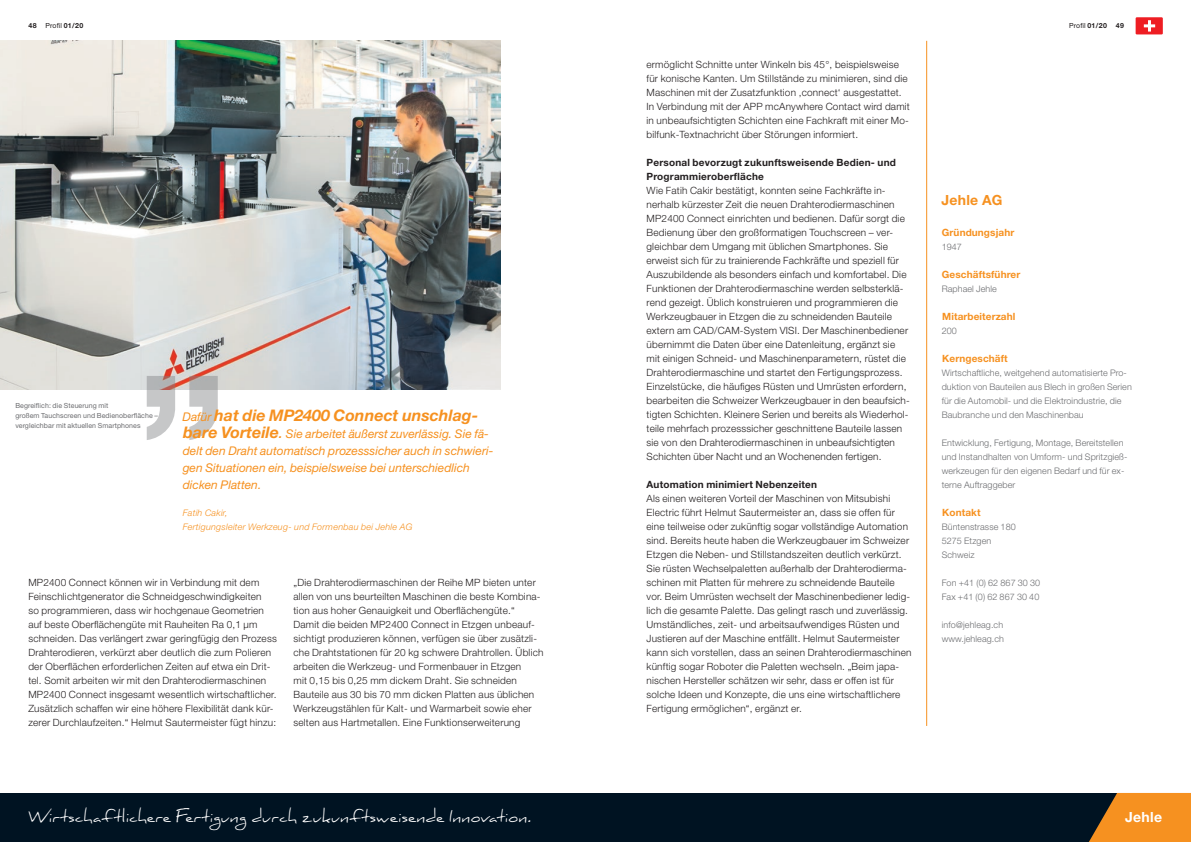
<style>
.page{position:relative;width:1191px;height:842px;background:#fff}
.page>*{position:absolute;margin:0;border:0;box-sizing:border-box;transform-origin:0 0}
.EMO-Zeile{font:24px "Daniel Extended";letter-spacing:.01em;color:#fff}
.t1{font:italic 700 16px "Helvetica Neue";color:#f69120}
.Firmenname_Footer{font:700 14px "Helvetica Neue";letter-spacing:.02em;color:#f69120}
.Firmenname_Footer-2{font:700 14px "Helvetica Neue";letter-spacing:.02em;color:#fff}
.t2{font:italic 12px/17px "Helvetica Neue";color:#f69120}
.Fließtext_Black{font:300 10px/14px "Helvetica Neue";letter-spacing:.02em;color:#231f20}
.Zwischenüberschrift{font:700 10px/14px "Helvetica Neue";letter-spacing:.02em;color:#231f20}
.t3{font:700 10px "Helvetica Neue";letter-spacing:.01em;color:#f69120}
.Fließtext_Black-2{font:300 9px/14px "Helvetica Neue";letter-spacing:.01em;color:#6c6d70}
.t4{font:italic 300 9px "Helvetica Neue";letter-spacing:.03em;color:#f69120}
.Bildzeile_Grau{font:7px "Helvetica Neue";letter-spacing:.01em;color:#6c6d70}
.t5{font:7px "Helvetica Neue";letter-spacing:.02em;color:#231f20}
.t6{font:700 7px "Helvetica Neue";color:#231f20}
.s1{font-weight:700}
.s2{font-weight:400;font-size:12px}
.s3{font-weight:700;font-size:16px}
.s4{font-size:16px}
</style>
<div class="page">
<img style="left:0;top:41px;width:500px;height:349px">
<svg style="left:147px;top:376px;width:71px;height:64px"></svg>
<hr style="left:926px;top:41px;width:1px;height:685px;background:#f69120">
<div style="left:0;top:793px;width:595px;height:49px;background:#001322"></div>
<div style="left:595px;top:793px;width:596px;height:49px;background:#001322"></div>
<svg style="left:1135px;top:17px;width:27px;height:17px"></svg>
<svg style="left:1089px;top:793px;width:102px;height:49px;background:#d47f20"></svg>
<p class="t6" style="left:28px;top:22px;width:10px">48</p>
<p class="t5" style="left:46px;top:22px;width:39px">Profil <span class="s1">01/20</span></p>
<p class="t5" style="left:1069px;top:22px;width:39px">Profil <span class="s1">01/20</span></p>
<p class="t6" style="left:1116px;top:22px;width:10px">49</p>
<p class="Bildzeile_Grau" style="left:15px;top:401px;width:94px">Begreiflich: die Steuerung mit</p>
<p class="Bildzeile_Grau" style="left:15px;top:411px;width:144px">großem Tauchscreen und Bedienoberfläche –</p>
<p class="Bildzeile_Grau" style="left:15px;top:421px;width:127px">vergleichbar mit aktuellen Smartphones</p>
<p class="t1" style="left:182px;top:405px;width:297px"><span class="s2">Dafür</span> hat die MP2400 Connect unschlag-</p>
<p class="t2" style="left:183px;top:425px;width:312px"><span class="s3">bare Vorteile</span><span class="s4">.</span> Sie arbeitet äußerst zuverlässig. Sie fä&shy;delt den Draht automatisch prozesssicher auch in schwieri&shy;gen Situationen ein, beispielsweise bei unterschiedlich dicken Platten.</p>
<p class="t4" style="left:183px;top:507px;width:46px">Fatih Cakir,</p>
<p class="t4" style="left:183px;top:521px;width:231px">Fertigungsleiter Werkzeug- und Formenbau bei Jehle AG</p>
<p class="Fließtext_Black" style="left:28px;top:575px;width:250px">MP2400 Connect können wir in Verbindung mit dem Feinschlichtgenerator die Schneidgeschwindigkeiten<br>so programmieren, dass wir hochgenaue Geometrien auf beste Oberflächengüte mit Rauheiten Ra 0,1 µm schneiden. Das verlängert zwar geringfügig den Prozess Drahterodieren, verkürzt aber deutlich die zum Polieren der Oberflächen erforderlichen Zeiten auf etwa ein Drit&shy;tel. Somit arbeiten wir mit den Drahterodiermaschinen MP2400 Connect insgesamt wesentlich wirtschaftlicher.<br>Zusätzlich schaffen wir eine höhere Flexibilität dank kür&shy;zerer Durchlaufzeiten.“ Helmut Sautermeister fügt hinzu:</p>
<p class="Fließtext_Black" style="left:293px;top:575px;width:249px">„Die Drahterodiermaschinen der Reihe MP bieten unter allen von uns beurteilten Maschinen die beste Kombina&shy;tion aus hoher Genauigkeit und Oberflächengüte.“</p>
<p class="Fließtext_Black" style="left:293px;top:617px;width:251px">Damit die beiden MP2400 Connect in Etzgen unbeauf&shy;sichtigt produzieren können, verfügen sie über zusätzli&shy;che Drahtstationen für 20 kg schwere Drahtrollen. Üblich arbeiten die Werkzeug- und Formenbauer in Etzgen<br>mit 0,15 bis 0,25 mm dickem Draht. Sie schneiden Bauteile aus 30 bis 70 mm dicken Platten aus üblichen Werkzeugstählen für Kalt- und Warmarbeit sowie eher selten aus Hartmetallen. Eine Funktionserweiterung</p>
<p class="Fließtext_Black" style="left:646px;top:57px;width:265px">ermöglicht Schnitte unter Winkeln bis 45°, beispielsweise für konische Kanten. Um Stillstände zu minimieren, sind die Maschinen mit der Zusatzfunktion ‚connect‘ ausgestattet.<br>In Verbindung mit der APP mcAnywhere Contact wird damit in unbeaufsichtigten Schichten eine Fachkraft mit einer Mo&shy;bilfunk-Textnachricht über Störungen informiert.</p>
<p class="Zwischenüberschrift" style="left:646px;top:155px;width:251px">Personal bevorzugt zukunftsweisende Bedien- und<br>Programmieroberfläche</p>
<p class="Fließtext_Black" style="left:646px;top:183px;width:265px">Wie Fatih Cakir bestätigt, konnten seine Fachkräfte in&shy;nerhalb kürzester Zeit die neuen Drahterodiermaschinen MP2400 Connect einrichten und bedienen. Dafür sorgt die Bedienung über den großformatigen Touchscreen – ver&shy;gleichbar dem Umgang mit üblichen Smartphones. Sie erweist sich für zu trainierende Fachkräfte und speziell für Auszubildende als besonders einfach und komfortabel. Die Funktionen der Drahterodiermaschine werden selbsterklä&shy;rend gezeigt. Üblich konstruieren und programmieren die Werkzeugbauer in Etzgen die zu schneidenden Bauteile extern am CAD/CAM-System VISI. Der Maschinenbediener übernimmt die Daten über eine Datenleitung, ergänzt sie mit einigen Schneid- und Maschinenparametern, rüstet die Drahterodiermaschine und startet den Fertigungsprozess.<br>Einzelstücke, die häufiges Rüsten und Umrüsten erfordern, bearbeiten die Schweizer Werkzeugbauer in den beaufsich&shy;tigten Schichten. Kleinere Serien und bereits als Wiederhol&shy;teile mehrfach prozesssicher geschnittene Bauteile lassen sie von den Drahterodiermaschinen in unbeaufsichtigten Schichten über Nacht und an Wochenenden fertigen.</p>
<p class="Zwischenüberschrift" style="left:646px;top:477px;width:172px">Automation minimiert Nebenzeiten</p>
<p class="Fließtext_Black" style="left:646px;top:491px;width:266px">Als einen weiteren Vorteil der Maschinen von Mitsubishi Electric führt Helmut Sautermeister an, dass sie offen für eine teilweise oder zukünftig sogar vollständige Automation sind. Bereits heute haben die Werkzeugbauer im Schweizer Etzgen die Neben- und Stillstandszeiten deutlich verkürzt.<br>Sie rüsten Wechselpaletten außerhalb der Drahterodierma&shy;schinen mit Platten für mehrere zu schneidende Bauteile vor. Beim Umrüsten wechselt der Maschinenbediener ledig&shy;lich die gesamte Palette. Das gelingt rasch und zuverlässig.<br>Umständliches, zeit- und arbeitsaufwendiges Rüsten und Justieren auf der Maschine entfällt. Helmut Sautermeister kann sich vorstellen, dass an seinen Drahterodiermaschinen künftig sogar Roboter die Paletten wechseln. „Beim japa&shy;nischen Hersteller schätzen wir sehr, dass er offen ist für solche Ideen und Konzepte, die uns eine wirtschaftlichere Fertigung ermöglichen“, ergänzt er.</p>
<p class="Firmenname_Footer" style="left:941px;top:191px;width:63px">Jehle AG</p>
<p class="t3" style="left:942px;top:226px;width:74px">Gründungsjahr</p>
<p class="Fließtext_Black-2" style="left:941px;top:239px;width:22px">1947</p>
<p class="t3" style="left:942px;top:268px;width:80px">Geschäftsführer</p>
<p class="Fließtext_Black-2" style="left:941px;top:281px;width:57px">Raphael Jehle</p>
<p class="t3" style="left:942px;top:310px;width:75px">Mitarbeiterzahl</p>
<p class="Fließtext_Black-2" style="left:941px;top:323px;width:17px">200</p>
<p class="t3" style="left:942px;top:352px;width:67px">Kerngeschäft</p>
<p class="Fließtext_Black-2" style="left:941px;top:365px;width:192px">Wirtschaftliche, weitgehend automatisierte Pro&shy;duktion von Bauteilen aus Blech in großen Serien für die Automobil- und die Elektroindustrie, die Baubranche und den Maschinenbau</p>
<p class="Fließtext_Black-2" style="left:941px;top:435px;width:187px">Entwicklung, Fertigung, Montage, Bereitstellen und Instandhalten von Umform- und Spritzgieß&shy;werkzeugen für den eigenen Bedarf und für ex&shy;terne Auftraggeber</p>
<p class="t3" style="left:942px;top:506px;width:40px">Kontakt</p>
<p class="Fließtext_Black-2" style="left:941px;top:519px;width:76px">Büntenstrasse 180</p>
<p class="Fließtext_Black-2" style="left:941px;top:533px;width:51px">5275 Etzgen</p>
<p class="Fließtext_Black-2" style="left:941px;top:547px;width:34px">Schweiz</p>
<p class="Fließtext_Black-2" style="left:941px;top:575px;width:100px">Fon +41 (0) 62 867 30 30</p>
<p class="Fließtext_Black-2" style="left:941px;top:589px;width:99px">Fax +41 (0) 62 867 30 40</p>
<p class="Fließtext_Black-2" style="left:941px;top:617px;width:63px">info@jehleag.ch</p>
<p class="Fließtext_Black-2" style="left:941px;top:631px;width:64px">www.jehleag.ch</p>
<p class="EMO-Zeile" style="left:28px;top:802px;width:505px">Wirtschaftlichere Fertigung durch zukunftsweisende Innovation.</p>
<p class="Firmenname_Footer-2" style="left:1125px;top:808px;width:38px">Jehle</p>
</div>
